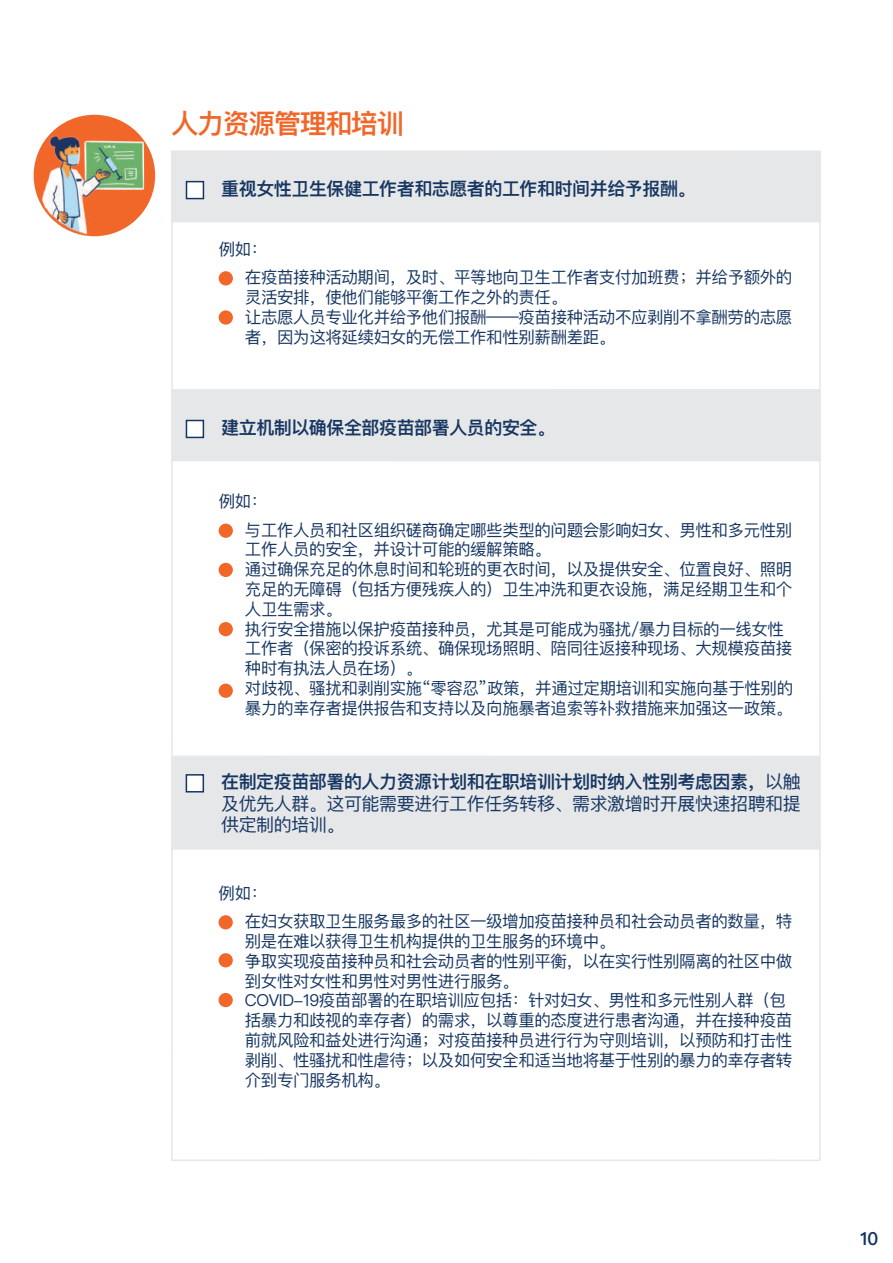
<style>
.page{position:relative;width:893px;height:1263px;background:#fff}
.page>*{position:absolute;margin:0;border:0;box-sizing:border-box;transform-origin:0 0}
.t1{font:600 27px "Ping Fang SC";letter-spacing:-.05em;color:#f16729}
.t2{font:18px/21.6px "Ping Fang SC";letter-spacing:-.025em;color:#163661;text-align:justify}
.t3{font:600 18px "Ping Fang SC";letter-spacing:-.025em;color:#163661}
.t4{font:16.5px/19.8px "Ping Fang SC";letter-spacing:-.025em;color:#163661}
.s1{font-weight:600}
</style>
<div class="page">
<svg style="left:171px;top:222px;width:650px;height:167px"></svg>
<div style="left:171px;top:150px;width:650px;height:72px;background:#e6e7e9"></div>
<div style="left:186px;top:182px;width:17px;height:17px;background:#fff"></div>
<div style="left:186px;top:181px;width:18px;height:18px;border:2px solid #163661"></div>
<div style="left:34px;top:115px;width:121px;height:121px;background:#f16729;border-radius:50%"></div>
<img style="left:42px;top:135px;width:102px;height:101px">
<div style="left:219px;top:271px;width:14px;height:14px;background:#f16729;border-radius:50%"></div>
<div style="left:219px;top:310px;width:14px;height:15px;background:#f16729;border-radius:50%"></div>
<svg style="left:171px;top:461px;width:650px;height:296px"></svg>
<div style="left:171px;top:389px;width:650px;height:72px;background:#e6e7e9"></div>
<div style="left:186px;top:420px;width:17px;height:17px;background:#fff"></div>
<div style="left:186px;top:420px;width:18px;height:18px;border:2px solid #163661"></div>
<div style="left:219px;top:524px;width:14px;height:14px;background:#f16729;border-radius:50%"></div>
<div style="left:219px;top:563px;width:14px;height:14px;background:#f16729;border-radius:50%"></div>
<div style="left:219px;top:622px;width:14px;height:14px;background:#f16729;border-radius:50%"></div>
<div style="left:219px;top:684px;width:14px;height:14px;background:#f16729;border-radius:50%"></div>
<svg style="left:171px;top:850px;width:650px;height:311px"></svg>
<div style="left:171px;top:757px;width:650px;height:93px;background:#e6e7e9"></div>
<div style="left:186px;top:775px;width:17px;height:17px;background:#fff"></div>
<div style="left:186px;top:774px;width:18px;height:18px;border:2px solid #163661"></div>
<div style="left:219px;top:915px;width:14px;height:14px;background:#f16729;border-radius:50%"></div>
<div style="left:219px;top:953px;width:14px;height:14px;background:#f16729;border-radius:50%"></div>
<div style="left:219px;top:993px;width:14px;height:14px;background:#f16729;border-radius:50%"></div>
<h1 class="t1" style="left:171px;top:107px;width:234px">人力资源管理和培训</h1>
<p class="t3" style="left:221px;top:177px;width:476px">重视女性卫生保健工作者和志愿者的工作和时间并给予报酬。</p>
<p class="t4" style="left:245px;top:235px;width:549px;line-height:28.3px;text-indent:-26px">例如：<br>在疫苗接种活动期间，及时、平等地向卫生工作者支付加班费；并给予额外的</p>
<p class="t4" style="left:245px;top:287px;width:549px">灵活安排，使他们能够平衡工作之外的责任。<br>让志愿人员专业化并给予他们报酬——疫苗接种活动不应剥削不拿酬劳的志愿者，因为这将延续妇女的无偿工作和性别薪酬差距。</p>
<p class="t3" style="left:221px;top:416px;width:335px">建立机制以确保全部疫苗部署人员的安全。</p>
<p class="t4" style="left:245px;top:487px;width:549px;line-height:28.3px;text-indent:-26px">例如：<br>与工作人员和社区组织磋商确定哪些类型的问题会影响妇女、男性和多元性别</p>
<p class="t4" style="left:245px;top:539px;width:550px">工作人员的安全，并设计可能的缓解策略。<br>通过确保充足的休息时间和轮班的更衣时间，以及提供安全、位置良好、照明充足的无障碍（包括方便残疾人的）卫生冲洗和更衣设施，满足经期卫生和个人卫生需求。<br>执行安全措施以保护疫苗接种员，尤其是可能成为骚扰/暴力目标的一线女性工作者（保密的投诉系统、确保现场照明、陪同往返接种现场、大规模疫苗接种时有执法人员在场）。<br>对歧视、骚扰和剥削实施“零容忍”政策，并通过定期培训和实施向基于性别的暴力的幸存者提供报告和支持以及向施暴者追索等补救措施来加强这一政策。</p>
<p class="t2" style="left:221px;top:770px;width:581px"><span class="s1">在制定疫苗部署的人力资源计划和在职培训计划时纳入性别考虑因素，</span>以触及优先人群。这可能需要进行工作任务转移、需求激增时开展快速招聘和提供定制的培训。</p>
<p class="t4" style="left:245px;top:878px;width:549px;line-height:28.3px;text-indent:-26px">例如：<br>在妇女获取卫生服务最多的社区一级增加疫苗接种员和社会动员者的数量，特</p>
<p class="t4" style="left:245px;top:931px;width:549px">别是在难以获得卫生机构提供的卫生服务的环境中。<br>争取实现疫苗接种员和社会动员者的性别平衡，以在实行性别隔离的社区中做到女性对女性和男性对男性进行服务。<br>COVID-19疫苗部署的在职培训应包括：针对妇女、男性和多元性别人群（包括暴力和歧视的幸存者）的需求，以尊重的态度进行患者沟通，并在接种疫苗前就风险和益处进行沟通；对疫苗接种员进行行为守则培训，以预防和打击性剥削、性骚扰和性虐待；以及如何安全和适当地将基于性别的暴力的幸存者转介到专门服务机构。</p>
<p class="t3" style="left:860px;top:1228px;width:20px">10</p>
</div>
